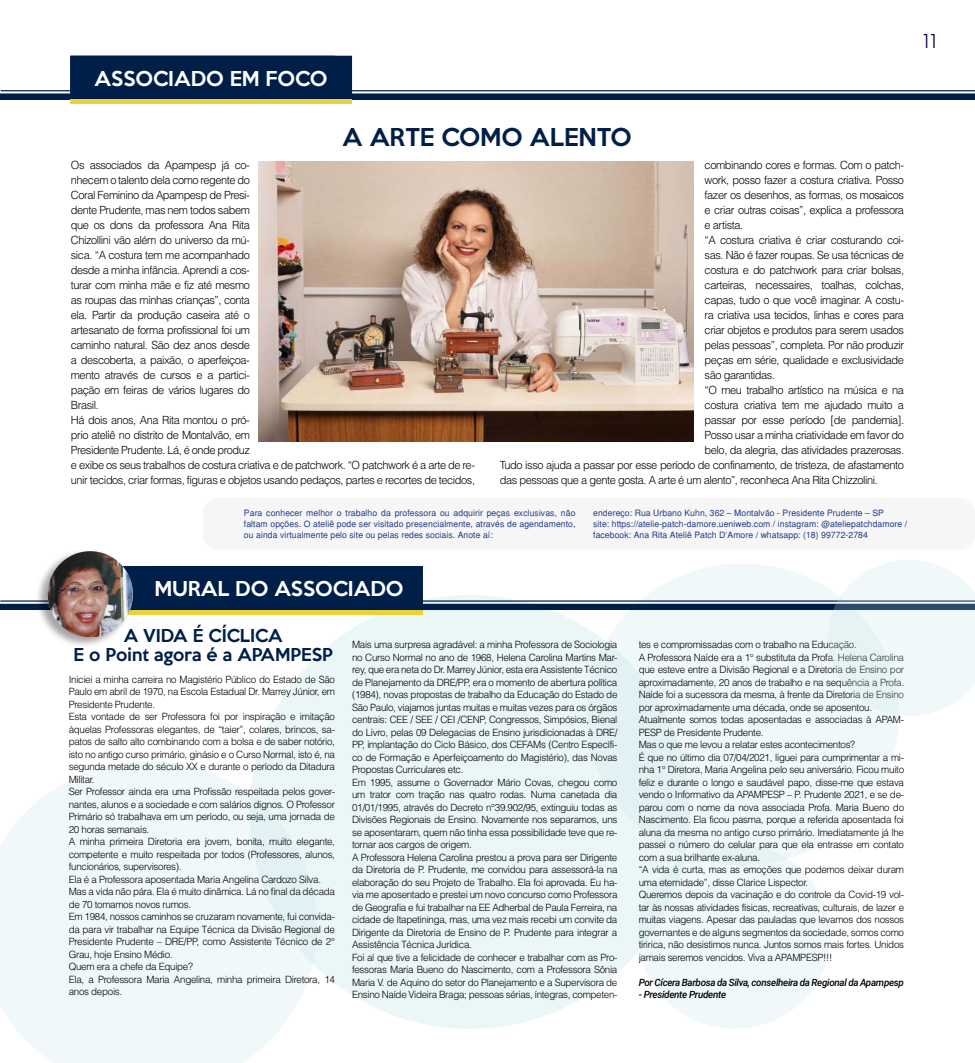
<style>
.page{position:relative;width:975px;height:1063px;background:#fff}
.page>*{position:absolute;margin:0;border:0;box-sizing:border-box;transform-origin:0 0}
.t1{font:500 22.5px "Keep Calm";color:#001f48}
.t2{font:300 20px "Futura BT";color:#0a0048}
.t3{font:500 18.75px "Keep Calm";color:#fff}
.t4{font:500 16.25px/18.8px "Keep Calm";color:#001f48;text-align:center}
.t5{font:300 11.25px/15px "Helvetica";letter-spacing:-.04em;color:#000}
.t6{font:300 10px/12.5px "Helvetica";letter-spacing:-.03em;color:#000}
.t7{font:italic 500 10px "Roboto";letter-spacing:-.03em;color:#000}
.t8{font:8.75px/11.2px "Helvetica";letter-spacing:.01em;color:#25408f;text-align:justify}
</style>
<div class="page">
<div style="left:586px;top:563px;width:312px;height:302px;background:#f1f8f9;border-radius:50%"></div>
<svg style="left:0;top:762px;width:312px;height:301px;fill:#f1f8f9"></svg>
<div style="left:638px;top:844px;width:192px;height:185px;background:#f1f8f9;border-radius:50%"></div>
<div style="left:250px;top:595px;width:439px;height:434px;background:#ebf6f7;border-radius:50%"></div>
<div style="left:203px;top:498px;width:771px;height:52px;background:#f6f6f6;border-radius:15px"></div>
<hr style="left:1px;top:90px;width:973px;height:1px;background:#001f48">
<div style="left:1px;top:94px;width:973px;height:5px;background:#001f48"></div>
<div style="left:0;top:93px;width:974px;height:7px;border:1px solid #001f48"></div>
<hr style="left:71px;top:100px;width:281px;height:4px;background:#ecd23a">
<div style="left:70px;top:56px;width:282px;height:41px;background:#001f48"></div>
<img style="left:259px;top:162px;width:434px;height:280px">
<hr style="left:0;top:600px;width:974px;height:2px;background:#001f48">
<div style="left:70px;top:566px;width:265px;height:42px;background:#001f48"></div>
<div style="left:125px;top:607px;width:298px;height:7px;background:#ecd23a"></div>
<div style="left:0;top:604px;width:974px;height:5px;background:#001f48"></div>
<div style="left:0;top:604px;width:974px;height:6px;border:1px solid #001f48"></div>
<div style="left:149px;top:566px;width:274px;height:42px;background:#001f48"></div>
<svg style="left:827px;top:560px;width:147px;height:156px"></svg>
<div style="left:35px;top:548px;width:98px;height:100px;background:#000;opacity:.36"></div>
<img style="left:48px;top:551px;width:85px;height:86px">
<h3 class="t3" style="left:111px;top:62px;width:200px">PAMPESP EM AÇÃO</h3>
<h3 class="t3" style="left:95px;top:62px;width:234px">ASSOCIADO EM FOCO</h3>
<h1 class="t1" style="left:342px;top:117px;width:290px">A ARTE COMO ALENTO</h1>
<p class="t5" style="left:71px;top:158px;width:405px">Os associados da Apampesp já co-<br>nhecem o talento dela como regente do<br>Coral Feminino da Apampesp de Presi-<br>dente Prudente, mas nem todos sabem<br>que os dons da professora Ana Rita<br>Chizollini vão além do universo da mú-<br>sica. “A costura tem me acompanhado<br>desde a minha infância. Aprendi a cos-<br>turar com minha mãe e fiz até mesmo<br>as roupas das minhas crianças”, conta<br>ela. Partir da produção caseira até o<br>artesanato de forma profissional foi um<br>caminho natural. São dez anos desde<br>a descoberta, a paixão, o aperfeiçoa-<br>mento através de cursos e a partici-<br>pação em feiras de vários lugares do<br>Brasil.<br>Há dois anos, Ana Rita montou o pró-<br>prio ateliê no distrito de Montalvão, em<br>Presidente Prudente. Lá, é onde produz<br>e exibe os seus trabalhos de costura criativa e de patchwork. “O patchwork é a arte de re&shy;unir tecidos, criar formas, figuras e objetos usando pedaços, partes e recortes de tecidos,</p>
<p class="t5" style="left:704px;top:158px;width:201px">combinando cores e formas. Com o patch-</p>
<p class="t5" style="left:704px;top:173px;width:201px">work, posso fazer a costura criativa. Posso</p>
<p class="t5" style="left:704px;top:187px;width:201px">fazer os desenhos, as formas, os mosaicos</p>
<p class="t5" style="left:704px;top:202px;width:201px">e criar outras coisas”, explica a professora</p>
<p class="t5" style="left:704px;top:217px;width:40px">e artista.</p>
<p class="t5" style="left:704px;top:232px;width:201px">“A costura criativa é criar costurando coi-</p>
<p class="t5" style="left:704px;top:248px;width:201px">sas. Não é fazer roupas. Se usa técnicas de</p>
<p class="t5" style="left:704px;top:262px;width:201px">costura e do patchwork para criar bolsas,</p>
<p class="t5" style="left:704px;top:277px;width:201px">carteiras, necessaires, toalhas, colchas,</p>
<p class="t5" style="left:704px;top:292px;width:201px">capas, tudo o que você imaginar. A costu-</p>
<p class="t5" style="left:704px;top:308px;width:201px">ra criativa usa tecidos, linhas e cores para</p>
<p class="t5" style="left:704px;top:322px;width:201px">criar objetos e produtos para serem usados</p>
<p class="t5" style="left:704px;top:337px;width:201px">pelas pessoas”, completa. Por não produzir</p>
<p class="t5" style="left:704px;top:352px;width:201px">peças em série, qualidade e exclusividade</p>
<p class="t5" style="left:704px;top:367px;width:72px">são garantidas.</p>
<p class="t5" style="left:704px;top:382px;width:201px">“O meu trabalho artístico na música e na</p>
<p class="t5" style="left:704px;top:397px;width:201px">costura criativa tem me ajudado muito a</p>
<p class="t5" style="left:704px;top:412px;width:201px">passar por esse período [de pandemia].</p>
<p class="t5" style="left:704px;top:427px;width:201px">Posso usar a minha criatividade em favor do</p>
<p class="t5" style="left:704px;top:442px;width:201px">belo, da alegria, das atividades prazerosas.</p>
<p class="t5" style="left:500px;top:457px;width:405px">Tudo isso ajuda a passar por esse período de confinamento, de tristeza, de afastamento</p>
<p class="t5" style="left:500px;top:472px;width:379px">das pessoas que a gente gosta. A arte é um alento”, reconheca Ana Rita Chizzolini.</p>
<p class="t8" style="left:244px;top:507px;width:333px">Para conhecer melhor o trabalho da professora ou adquirir peças exclusivas, não faltam opções. O ateliê pode ser visitado presencialmente, através de agendamento, ou ainda virtualmente pelo site ou pelas redes sociais. Anote aí:</p>
<p class="t8" style="left:593px;top:507px;width:315px;text-align:left">endereço: Rua Urbano Kuhn, 362 – Montalvão - Presidente Prudente – SP<br>site: https://atelie-patch-damore.ueniweb.com / instagram: @ateliepatchdamore / facebook: Ana Rita Ateliê Patch D’Amore / whatsapp: (18) 99772-2784</p>
<h2 class="t2" style="left:920px;top:29px;width:20px">11</h2>
<h3 class="t3" style="left:154px;top:572px;width:251px">MURAL DO ASSOCIADO</h3>
<h3 class="t4" style="left:74px;top:625px;width:261px">A VIDA É CÍCLICA<br>E o Point agora é a APAMPESP</h3>
<p class="t6" style="left:69px;top:673px;width:268px">Iniciei a minha carreira no Magistério Público do Estado de São Paulo em abril de 1970, na Escola Estadual Dr. Marrey Júnior, em Presidente Prudente.<br>Esta vontade de ser Professora foi por inspiração e imitação àquelas Professoras elegantes, de “taier”, colares, brincos, sa&shy;patos de salto alto combinando com a bolsa e de saber notório, isto no antigo curso primário, ginásio e o Curso Normal, isto é, na segunda metade do século XX e durante o período da Ditadura Militar.<br>Ser Professor ainda era uma Profissão respeitada pelos gover&shy;nantes, alunos e a sociedade e com salários dignos. O Professor Primário só trabalhava em um período, ou seja, uma jornada de 20 horas semanais.<br>A minha primeira Diretoria era jovem, bonita, muito elegante, competente e muito respeitada por todos (Professores, alunos, funcionários, supervisores).<br>Ela é a Professora aposentada Maria Angelina Cardozo Silva.<br>Mas a vida não pára. Ela é muito dinâmica. Lá no final da década de 70 tomamos novos rumos.<br>Em 1984, nossos caminhos se cruzaram novamente, fui convida&shy;da para vir trabalhar na Equipe Técnica da Divisão Regional de Presidente Prudente – DRE/PP, como Assistente Técnico de 2° Grau, hoje Ensino Médio.<br>Quem era a chefe da Equipe?<br>Ela, a Professora Maria Angelina, minha primeira Diretora, 14 anos depois.</p>
<p class="t6" style="left:352px;top:638px;width:267px">Mais uma surpresa agradável: a minha Professora de Sociologia no Curso Normal no ano de 1968, Helena Carolina Martins Mar&shy;rey, que era neta do Dr. Marrey Júnior, esta era Assistente Técnico de Planejamento da DRE/PP, era o momento de abertura política (1984), novas propostas de trabalho da Educação do Estado de São Paulo, viajamos juntas muitas e muitas vezes para os órgãos centrais: CEE / SEE / CEI /CENP, Congressos, Simpósios, Bienal do Livro, pelas 09 Delegacias de Ensino jurisdicionadas à DRE/ PP, implantação do Ciclo Básico, dos CEFAMs (Centro Específi&shy;co de Formação e Aperfeiçoamento do Magistério), das Novas Propostas Curriculares etc.<br>Em 1995, assume o Governador Mário Covas, chegou como um trator com tração nas quatro rodas. Numa canetada dia 01/01/1995, através do Decreto n°39.902/95, extinguiu todas as Divisões Regionais de Ensino. Novamente nos separamos, uns se aposentaram, quem não tinha essa possibilidade teve que re&shy;tornar aos cargos de origem.<br>A Professora Helena Carolina prestou a prova para ser Dirigente da Diretoria de P. Prudente, me convidou para assessorá-la na elaboração do seu Projeto de Trabalho. Ela foi aprovada. Eu ha&shy;via me aposentado e prestei um novo concurso como Professora de Geografia e fui trabalhar na EE Adherbal de Paula Ferreira, na cidade de Itapetininga, mas, uma vez mais recebi um convite da Dirigente da Diretoria de Ensino de P. Prudente para integrar a Assistência Técnica Jurídica.<br>Foi aí que tive a felicidade de conhecer e trabalhar com as Pro&shy;fessoras Maria Bueno do Nascimento, com a Professora Sônia Maria V. de Aquino do setor do Planejamento e a Supervisora de Ensino Naíde Videira Braga; pessoas sérias, íntegras, competen-</p>
<p class="t6" style="left:638px;top:638px;width:267px">tes e compromissadas com o trabalho na Educação.<br>A Professora Naíde era a 1° substituta da Profa. Helena Carolina que esteve entre a Divisão Regional e a Diretoria de Ensino por aproximadamente, 20 anos de trabalho e na sequência a Profa.<br>Naíde foi a sucessora da mesma, à frente da Diretoria de Ensino por aproximadamente uma década, onde se aposentou.<br>Atualmente somos todas aposentadas e associadas à APAM-PESP de Presidente Prudente.<br>Mas o que me levou a relatar estes acontecimentos?<br>É que no último dia 07/04/2021, liguei para cumprimentar a mi&shy;nha 1° Diretora, Maria Angelina pelo seu aniversário. Ficou muito feliz e durante o longo e saudável papo, disse-me que estava vendo o Informativo da APAMPESP – P. Prudente 2021, e se de&shy;parou com o nome da nova associada Profa. Maria Bueno do Nascimento. Ela ficou pasma, porque a referida aposentada foi aluna da mesma no antigo curso primário. Imediatamente já lhe passei o número do celular para que ela entrasse em contato com a sua brilhante ex-aluna.<br>“A vida é curta, mas as emoções que podemos deixar duram uma eternidade”, disse Clarice Lispector.<br>Queremos depois da vacinação e do controle da Covid-19 vol&shy;tar às nossas atividades físicas, recreativas, culturais, de lazer e muitas viagens. Apesar das pauladas que levamos dos nossos governantes e de alguns segmentos da sociedade, somos como tiririca, não desistimos nunca. Juntos somos mais fortes. Unidos jamais seremos vencidos. Viva a APAMPESP!!!</p>
<p class="t7" style="left:638px;top:975px;width:267px">Por Cícera Barbosa da Silva, conselheira da Regional da Apampesp</p>
<p class="t7" style="left:638px;top:988px;width:89px">- Presidente Prudente</p>
</div>
